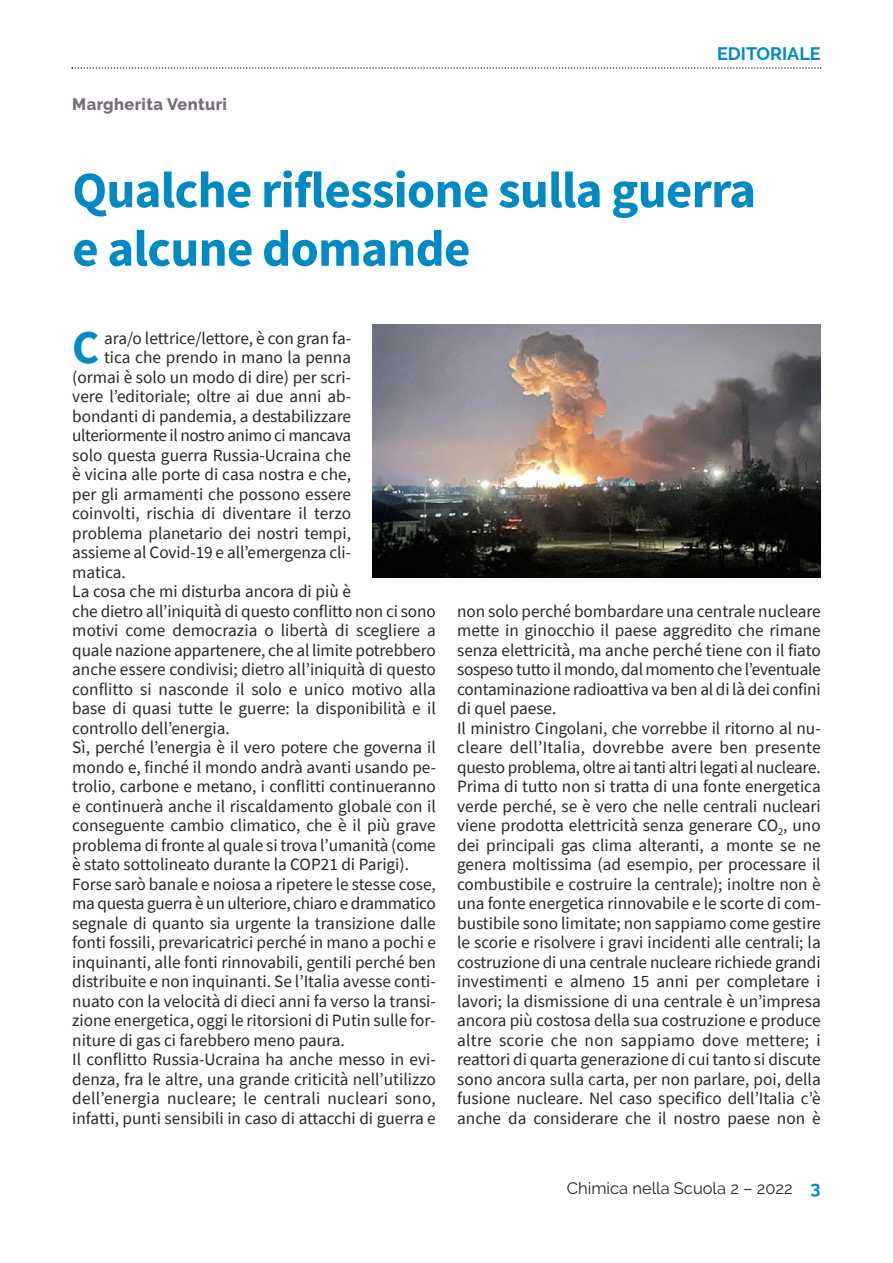
<style>
.page{position:relative;width:893px;height:1263px;background:#fff}
.page>*{position:absolute;margin:0;border:0;box-sizing:border-box;transform-origin:0 0}
.t1{font:700 51px/58.5px "Source Sans Pro";letter-spacing:-.015em;color:#008ac4}
.t2{font:700 46.8px "Source Sans Pro";color:#008ac4}
.t3{font:700 18px "Raleway";color:#008ac4}
.t4{font:17.25px/19.5px "Source Sans Pro";color:#272526;text-align:justify}
.t5{font:17.25px "Source Sans Pro";letter-spacing:-.025em;color:#272526}
.t6{font:16.5px "Raleway";color:#272526}
.t7{font:800 16.5px "Raleway";letter-spacing:.025em;color:#796c78}
.s1{font-weight:700;font-size:18px;color:#008ac4}
</style>
<div class="page">
<svg style="left:72px;top:67px;width:749px;height:2px"></svg>
<img style="left:372px;top:324px;width:449px;height:253px">
<p class="t7" style="left:72px;top:94px;width:156px">Margherita Venturi</p>
<p class="t3" style="left:717px;top:44px;width:105px">EDITORIALE</p>
<p class="t1" style="left:72px;top:160px;width:685px">Qualche riflessione sulla guerra e alcune domande</p>
<p class="t2" style="left:72px;top:317px;width:29px">C</p>
<p class="t4" style="left:104px;top:328px;width:248px">ara/o lettrice/lettore, è con gran fa-</p>
<p class="t4" style="left:104px;top:347px;width:248px">tica che prendo in mano la penna</p>
<p class="t4" style="left:72px;top:367px;width:280px">(ormai è solo un modo di dire) per scri-</p>
<p class="t4" style="left:72px;top:386px;width:280px">vere l’editoriale; oltre ai due anni ab-</p>
<p class="t4" style="left:72px;top:406px;width:280px">bondanti di pandemia, a destabilizzare</p>
<p class="t5" style="left:72px;top:424px;width:280px">ulteriormente il nostro animo ci mancava</p>
<p class="t4" style="left:72px;top:445px;width:280px">solo questa guerra Russia-Ucraina che</p>
<p class="t4" style="left:72px;top:464px;width:280px">è vicina alle porte di casa nostra e che,</p>
<p class="t4" style="left:72px;top:484px;width:280px">per gli armamenti che possono essere</p>
<p class="t4" style="left:72px;top:503px;width:280px">coinvolti, rischia di diventare il terzo</p>
<p class="t4" style="left:72px;top:523px;width:280px">problema planetario dei nostri tempi,</p>
<p class="t4" style="left:72px;top:542px;width:280px">assieme al Covid-19 e all’emergenza cli-</p>
<p class="t4" style="left:72px;top:562px;width:55px">matica.</p>
<p class="t4" style="left:72px;top:581px;width:365px;text-align:left">La cosa che mi disturba ancora di più è<br>che dietro all’iniquità di questo conflitto non ci sono motivi come democrazia o libertà di scegliere a quale nazione appartenere, che al limite potrebbero anche essere condivisi; dietro all’iniquità di questo conflitto si nasconde il solo e unico motivo alla base di quasi tutte le guerre: la disponibilità e il controllo dell’energia.</p>
<p class="t4" style="left:72px;top:737px;width:365px">Sì, perché l’energia è il vero potere che governa il mondo e, finché il mondo andrà avanti usando pe&shy;trolio, carbone e metano, i conflitti continueranno e continuerà anche il riscaldamento globale con il conseguente cambio climatico, che è il più grave problema di fronte al quale si trova l’umanità (come è stato sottolineato durante la COP21 di Parigi).</p>
<p class="t4" style="left:72px;top:874px;width:365px">Forse sarò banale e noiosa a ripetere le stesse cose, ma questa guerra è un ulteriore, chiaro e drammatico segnale di quanto sia urgente la transizione dalle fonti fossili, prevaricatrici perché in mano a pochi e inquinanti, alle fonti rinnovabili, gentili perché ben distribuite e non inquinanti. Se l’Italia avesse conti&shy;nuato con la velocità di dieci anni fa verso la transi&shy;zione energetica, oggi le ritorsioni di Putin sulle for&shy;niture di gas ci farebbero meno paura.</p>
<p class="t4" style="left:72px;top:1049px;width:365px">Il conflitto Russia-Ucraina ha anche messo in evi&shy;denza, fra le altre, una grande criticità nell’utilizzo dell’energia nucleare; le centrali nucleari sono, infatti, punti sensibili in caso di attacchi di guerra e</p>
<p class="t4" style="left:457px;top:601px;width:365px">non solo perché bombardare una centrale nucleare mette in ginocchio il paese aggredito che rimane senza elettricità, ma anche perché tiene con il fiato sospeso tutto il mondo, dal momento che l’eventuale contaminazione radioattiva va ben al di là dei confini di quel paese.</p>
<p class="t4" style="left:457px;top:718px;width:365px">Il ministro Cingolani, che vorrebbe il ritorno al nu&shy;cleare dell’Italia, dovrebbe avere ben presente questo problema, oltre ai tanti altri legati al nucleare.<br>Prima di tutto non si tratta di una fonte energetica verde perché, se è vero che nelle centrali nucleari viene prodotta elettricità senza generare CO<sub>2</sub>, uno dei principali gas clima alteranti, a monte se ne genera moltissima (ad esempio, per processare il combustibile e costruire la centrale); inoltre non è una fonte energetica rinnovabile e le scorte di com&shy;bustibile sono limitate; non sappiamo come gestire le scorie e risolvere i gravi incidenti alle centrali; la costruzione di una centrale nucleare richiede grandi investimenti e almeno 15 anni per completare i lavori; la dismissione di una centrale è un’impresa ancora più costosa della sua costruzione e produce altre scorie che non sappiamo dove mettere; i reattori di quarta generazione di cui tanto si discute sono ancora sulla carta, per non parlare, poi, della fusione nucleare. Nel caso specifico dell’Italia c’è anche da considerare che il nostro paese non è</p>
<p class="t6" style="left:567px;top:1178px;width:255px">Chimica nella Scuola 2 – 2022 <span class="s1">3</span></p>
</div>
